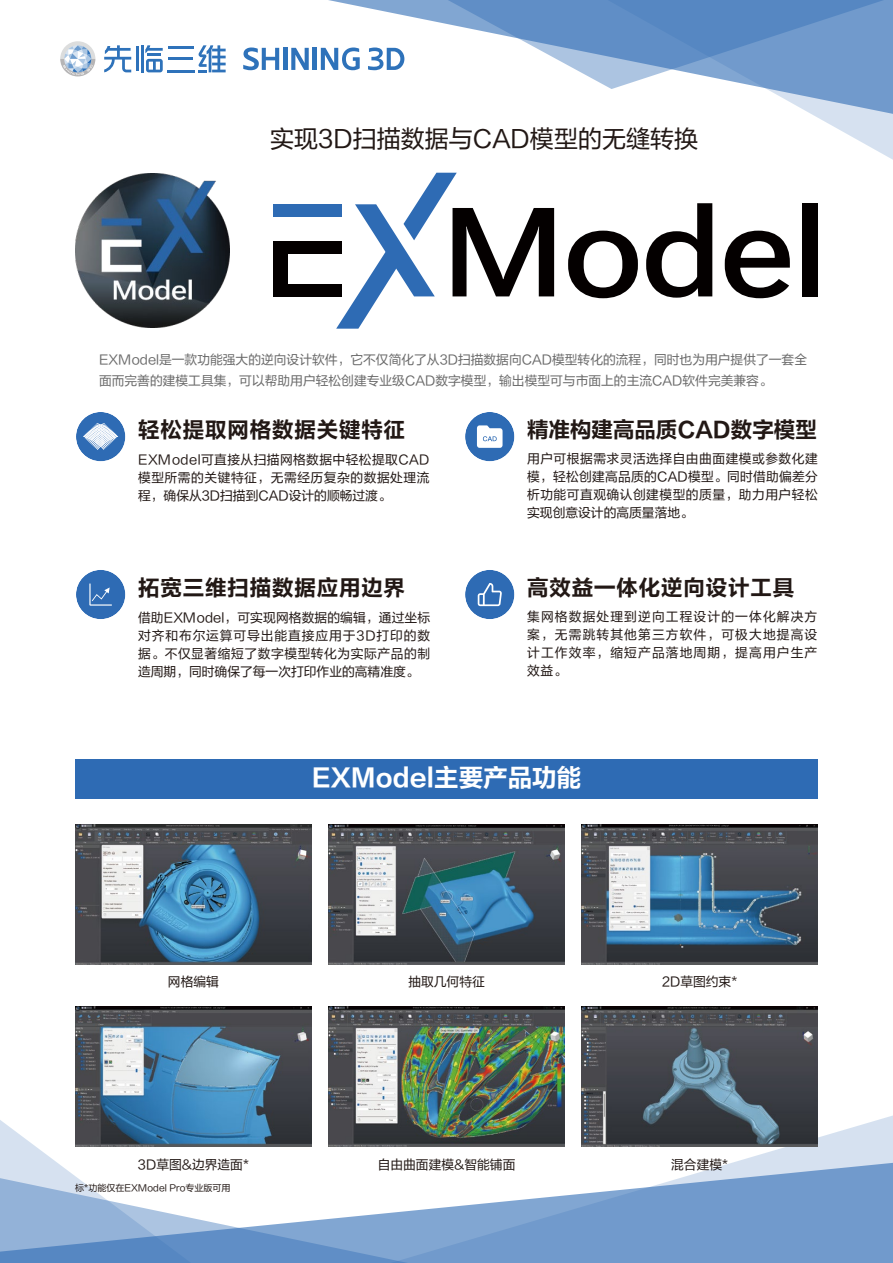
<style>
.page{position:relative;width:893px;height:1263px;background:#fff}
.page>*{position:absolute;margin:0;border:0;box-sizing:border-box;transform-origin:0 0}
.t1{font:24.45px "FZLTCHJW GB1 0";color:#fff}
.t2{font:24px "FZLTHJW GB1 0";color:#221815}
.t3{font:21.45px "FZLTCHJW GB1 0";letter-spacing:.04em;color:#221815}
.t4{font:21.45px "FZLTCHJW GB1 0";color:#221815}
.t5{font:12.75px/18px "FZLTHJW GB1 0";letter-spacing:.04em;color:#221815;text-align:justify}
.t6{font:12.75px/20.7px "FZLTHJW GB1 0";color:#6b6b6b}
.t7{font:12.75px "FZLTHJW GB1 0";color:#221815}
.t8{font:9px "FZLTHJW GB1 0";color:#221815}
</style>
<div class="page">
<svg style="left:815px;top:116px;width:78px;height:44px"></svg>
<svg style="left:291px;top:0;width:602px;height:116px"></svg>
<div style="left:75px;top:759px;width:743px;height:40px;background:#2e6bb4"></div>
<img style="left:76px;top:174px;width:154px;height:154px">
<div style="left:273px;top:204px;width:69px;height:12px;background:#2e6bb4"></div>
<div style="left:273px;top:241px;width:69px;height:12px;background:#040000"></div>
<div style="left:273px;top:284px;width:69px;height:12px;background:#040000"></div>
<div style="left:273px;top:243px;width:15px;height:52px;background:#040000"></div>
<svg style="left:336px;top:173px;width:218px;height:156px"></svg>
<svg style="left:568px;top:231px;width:70px;height:67px"></svg>
<svg style="left:646px;top:203px;width:66px;height:95px"></svg>
<svg style="left:725px;top:231px;width:65px;height:67px"></svg>
<div style="left:802px;top:203px;width:15px;height:93px;background:#040000"></div>
<div style="left:76px;top:412px;width:49px;height:49px;background:#2e6bb4;border-radius:50%"></div>
<svg style="left:83px;top:423px;width:35px;height:27px"></svg>
<div style="left:465px;top:412px;width:49px;height:49px;background:#2e6bb4;border-radius:50%"></div>
<svg style="left:477px;top:425px;width:26px;height:23px"></svg>
<div style="left:76px;top:570px;width:49px;height:49px;background:#2e6bb4;border-radius:50%"></div>
<svg style="left:89px;top:583px;width:23px;height:23px"></svg>
<div style="left:465px;top:570px;width:49px;height:49px;background:#2e6bb4;border-radius:50%"></div>
<svg style="left:478px;top:583px;width:24px;height:23px"></svg>
<svg style="left:311px;top:1114px;width:582px;height:48px"></svg>
<svg style="left:0;top:1120px;width:56px;height:42px"></svg>
<svg style="left:0;top:1162px;width:893px;height:101px"></svg>
<img style="left:581px;top:1007px;width:237px;height:140px">
<img style="left:329px;top:1006px;width:236px;height:141px">
<img style="left:75px;top:1007px;width:236px;height:140px">
<img style="left:582px;top:824px;width:236px;height:140px">
<img style="left:329px;top:824px;width:236px;height:140px">
<img style="left:75px;top:824px;width:237px;height:140px">
<hr style="left:283px;top:48px;width:4px;height:22px;background:#2e72ba">
<hr style="left:313px;top:48px;width:4px;height:22px;background:#2e72ba">
<svg style="left:368px;top:48px;width:36px;height:22px"></svg>
<svg style="left:243px;top:47px;width:36px;height:23px"></svg>
<svg style="left:291px;top:48px;width:18px;height:22px"></svg>
<svg style="left:321px;top:48px;width:39px;height:22px"></svg>
<svg style="left:60px;top:41px;width:35px;height:35px"></svg>
<svg style="left:104px;top:45px;width:27px;height:27px"></svg>
<hr style="left:136px;top:47px;width:2px;height:24px;background:#2e72ba">
<hr style="left:147px;top:53px;width:14px;height:3px;background:#2e72ba">
<hr style="left:141px;top:45px;width:3px;height:27px;background:#2e72ba">
<svg style="left:146px;top:59px;width:17px;height:13px"></svg>
<svg style="left:145px;top:45px;width:18px;height:8px"></svg>
<hr style="left:168px;top:47px;width:25px;height:2px;background:#2e72ba">
<hr style="left:168px;top:57px;width:25px;height:3px;background:#2e72ba">
<hr style="left:167px;top:70px;width:27px;height:2px;background:#2e72ba">
<svg style="left:199px;top:45px;width:27px;height:27px"></svg>
<h2 class="t2" style="left:270px;top:126px;width:429px">实现3D扫描数据与CAD模型的无缝转换</h2>
<p class="t6" style="left:99px;top:350px;width:710px">EXModel是一款功能强大的逆向设计软件，它不仅简化了从3D扫描数据向CAD模型转化的流程，同时也为用户提供了一套全面而完善的建模工具集，可以帮助用户轻松创建专业级CAD数字模型，输出模型可与市面上的主流CAD软件完美兼容。</p>
<h3 class="t3" style="left:138px;top:417px;width:268px">轻松提取网格数据关键特征</h3>
<p class="t5" style="left:138px;top:450px;width:293px">EXModel可直接从扫描网格数据中轻松提取CAD模型所需的关键特征，无需经历复杂的数据处理流程，确保从3D扫描到CAD设计的顺畅过渡。</p>
<h3 class="t4" style="left:527px;top:417px;width:291px">精准构建高品质CAD数字模型</h3>
<p class="t5" style="left:527px;top:450px;width:292px">用户可根据需求灵活选择自由曲面建模或参数化建模，轻松创建高品质的CAD模型。同时借助偏差分析功能可直观确认创建模型的质量，助力用户轻松实现创意设计的高质量落地。</p>
<h3 class="t3" style="left:138px;top:575px;width:268px">拓宽三维扫描数据应用边界</h3>
<p class="t5" style="left:138px;top:609px;width:294px">借助EXModel，可实现网格数据的编辑，通过坐标对齐和布尔运算可导出能直接应用于3D打印的数据。不仅显著缩短了数字模型转化为实际产品的制造周期，同时确保了每一次打印作业的高精准度。</p>
<h3 class="t3" style="left:527px;top:575px;width:268px">高效益一体化逆向设计工具</h3>
<p class="t5" style="left:527px;top:608px;width:292px">集网格数据处理到逆向工程设计的一体化解决方案，无需跳转其他第三方软件，可极大地提高设计工作效率，缩短产品落地周期，提高用户生产效益。</p>
<h1 class="t1" style="left:312px;top:764px;width:271px">EXModel主要产品功能</h1>
<p class="t5" style="left:168px;top:973px;width:52px">网格编辑</p>
<p class="t5" style="left:408px;top:973px;width:78px">抽取几何特征</p>
<p class="t5" style="left:662px;top:973px;width:77px">2D草图约束*</p>
<p class="t7" style="left:138px;top:1157px;width:112px">3D草图&amp;边界造面*</p>
<p class="t7" style="left:378px;top:1157px;width:139px">自由曲面建模&amp;智能铺面</p>
<p class="t5" style="left:671px;top:1156px;width:58px">混合建模*</p>
<p class="t8" style="left:75px;top:1183px;width:157px">标*功能仅在EXModel Pro专业版可用</p>
</div>
